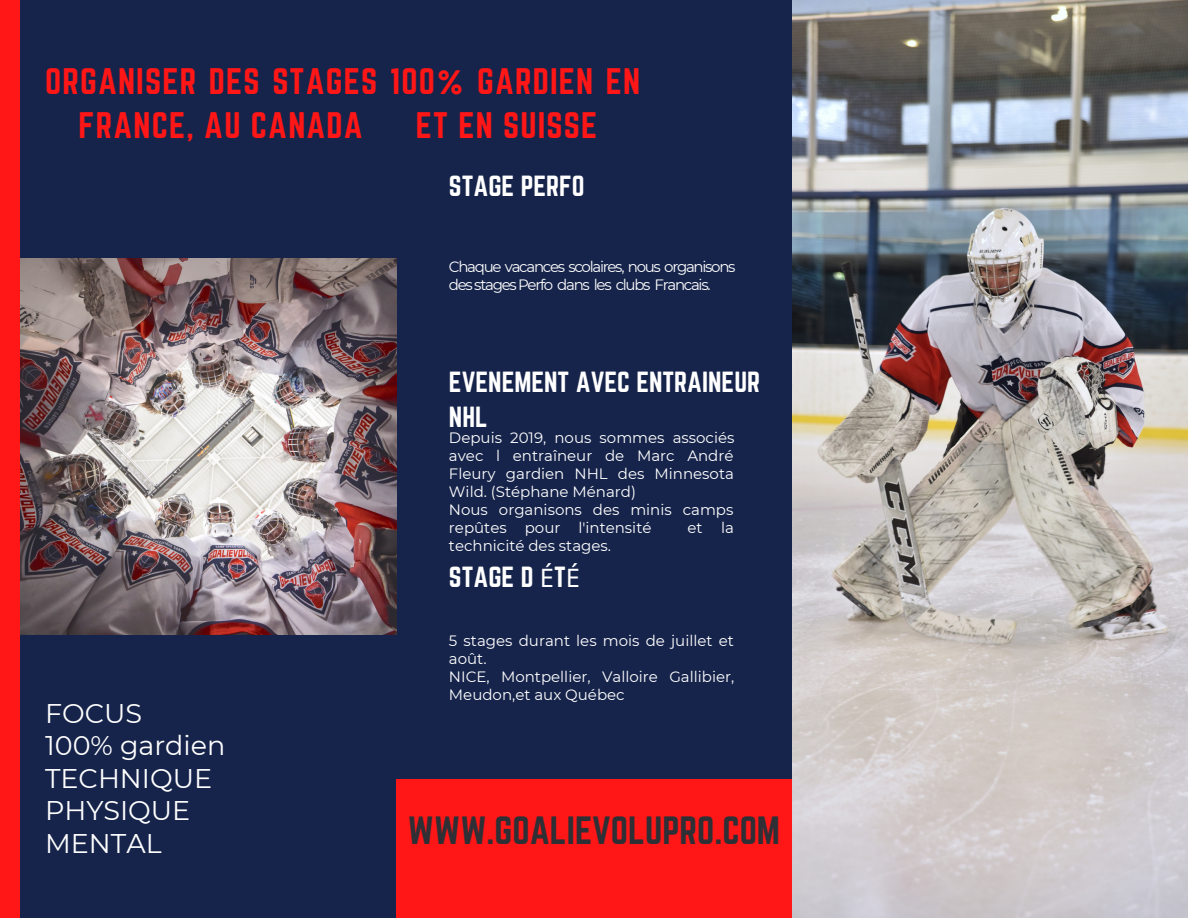
<style>
.page{position:relative;width:1188px;height:918px;background:#16244b}
.page>*{position:absolute;margin:0;border:0;box-sizing:border-box;transform-origin:0 0}
.t1{font:34.5px "Norwester";color:#2f2f36}
.t2{font:32.25px/44.2px "Norwester";letter-spacing:.035em;color:#ff1616}
.t3{font:27px "Montserrat";color:#fff}
.t4{font:25.5px/34.8px "Norwester";color:#fff}
.t5{font:15px/18px "Montserrat";color:#fff}
.t6{font:15px/18px "Montserrat";letter-spacing:-.085em;color:#fff}
.s1{font-family:"Noto Sans"}
</style>
<div class="page">
<div style="left:0;top:0;width:20px;height:918px;background:#ff1616"></div>
<img style="left:20px;top:258px;width:376px;height:377px">
<img style="left:792px;top:0;width:396px;height:918px">
<div style="left:396px;top:779px;width:396px;height:139px;background:#ff1616"></div>
<p class="t2" style="left:79px;top:59px;width:563px;text-indent:-33px">ORGANISER DES STAGES 100% GARDIEN EN<br>FRANCE, AU CANADA</p>
<p class="t2" style="left:416px;top:103px;width:183px">ET EN SUISSE</p>
<p class="t4" style="left:449px;top:168px;width:137px">STAGE PERFO</p>
<p class="t6" style="left:449px;top:257px;width:288px">Chaque vacances scolaires, nous organisons des stages Perfo dans les clubs Francais.</p>
<p class="t4" style="left:449px;top:365px;width:313px">EVENEMENT AVEC ENTRAINEUR<br>NHL</p>
<p class="t5" style="left:449px;top:428px;width:287px;text-align:justify">Depuis 2019, nous sommes associés avec l entraîneur de Marc André Fleury gardien NHL des Minnesota Wild. (Stéphane Ménard)</p>
<p class="t5" style="left:449px;top:500px;width:286px">Nous organisons des minis camps repûtes pour l'intensité</p>
<p class="t5" style="left:687px;top:518px;width:48px">et la</p>
<p class="t5" style="left:449px;top:536px;width:164px">technicité des stages.</p>
<p class="t3" style="left:45px;top:696px;width:99px">FOCUS</p>
<p class="t3" style="left:45px;top:729px;width:182px">100% gardien</p>
<p class="t3" style="left:45px;top:762px;width:169px">TECHNIQUE</p>
<p class="t3" style="left:45px;top:794px;width:147px">PHYSIQUE</p>
<p class="t3" style="left:45px;top:827px;width:118px">MENTAL</p>
<p class="t4" style="left:449px;top:560px;width:132px">STAGE D <span class="s1">É</span>T<span class="s1">É</span></p>
<p class="t5" style="left:449px;top:632px;width:286px">5 stages durant les mois de juillet et août.</p>
<p class="t5" style="left:449px;top:668px;width:287px">NICE, Montpellier, Valloire Gallibier,<br>Meudon,et aux Québec</p>
<p class="t1" style="left:408px;top:810px;width:374px">WWW.GOALIEVOLUPRO.COM</p>
</div>
